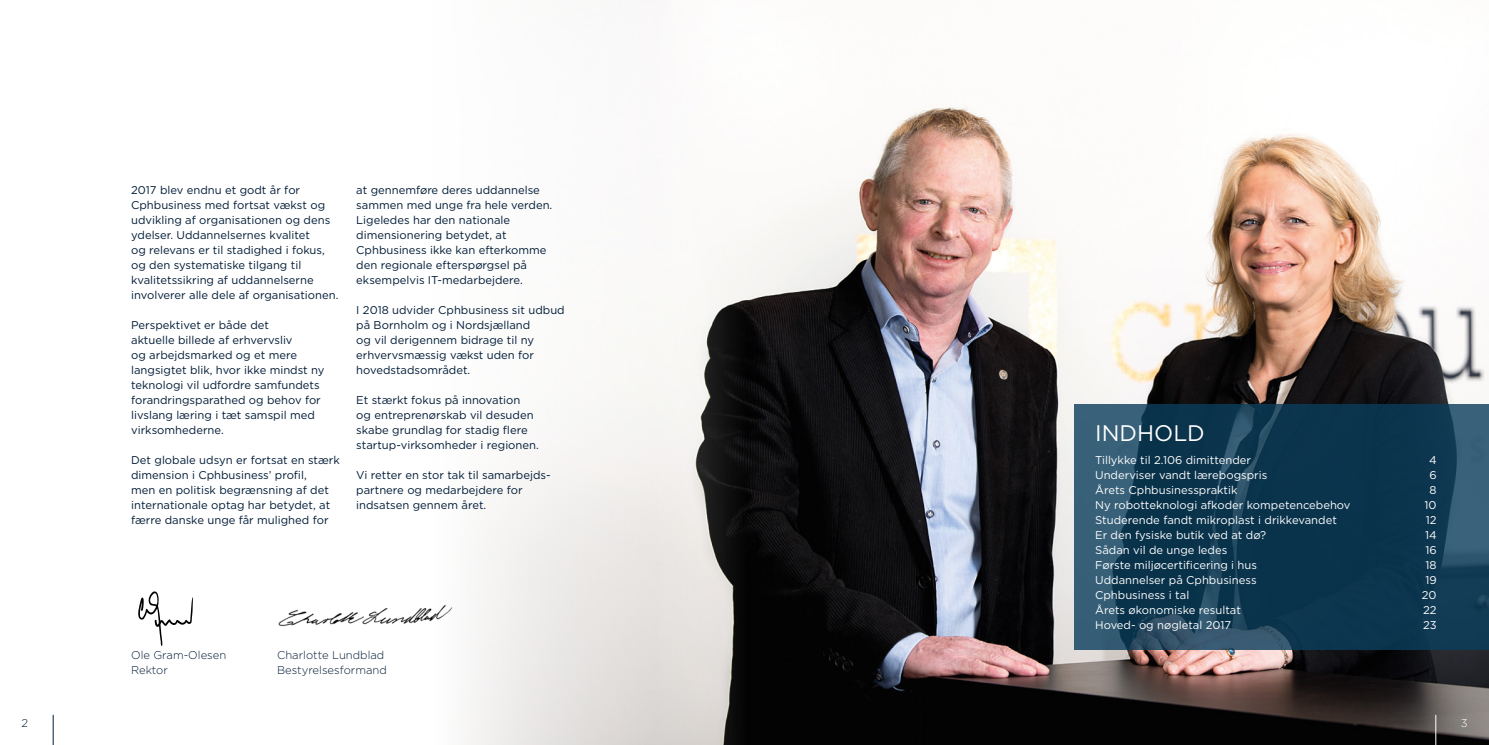
<style>
.page{position:relative;width:1489px;height:745px;background:#fff}
.page>*{position:absolute;margin:0;border:0;box-sizing:border-box;transform-origin:0 0}
.t1{font:22.5px "Gotham";color:#fff}
.t2{font:11.25px/15px "Gotham";color:#001b36}
.t3{font:11.25px "Gotham";color:#fff}
.t4{font:300 11.25px/15px "Gotham";color:#001b36}
.t5{font:300 11.25px "Gotham";color:#fff}
</style>
<div class="page">
<img style="left:469px;top:106px;width:1019px;height:638px">
<svg style="left:1074px;top:404px;width:414px;height:245px;fill:#0b344d"></svg>
<svg style="left:138px;top:591px;width:55px;height:54px"></svg>
<img style="left:278px;top:604px;width:175px;height:23px">
<hr style="left:1435px;top:714px;width:1px;height:30px;background:#fff">
<hr style="left:53px;top:714px;width:1px;height:30px;background:#001b36">
<p class="t2" style="left:131px;top:182px;width:209px">2017 blev endnu et godt år for Cphbusiness med fortsat vækst og udvikling af organisationen og dens ydelser. Uddannelsernes kvalitet<br>og relevans er til stadighed i fokus, og den systematiske tilgang til kvalitetssikring af uddannelserne involverer alle dele af organisationen.</p>
<p class="t2" style="left:131px;top:317px;width:195px">Perspektivet er både det<br>aktuelle billede af erhvervsliv<br>og arbejdsmarked og et mere langsigtet blik, hvor ikke mindst ny teknologi vil udfordre samfundets forandringsparathed og behov for livslang læring i tæt samspil med virksomhederne.</p>
<p class="t2" style="left:131px;top:452px;width:210px">Det globale udsyn er fortsat en stærk dimension i Cphbusiness’ profil,<br>men en politisk begrænsning af det internationale optag har betydet, at færre danske unge får mulighed for</p>
<p class="t2" style="left:356px;top:182px;width:197px">at gennemføre deres uddannelse sammen med unge fra hele verden.<br>Ligeledes har den nationale dimensionering betydet, at<br>Cphbusiness ikke kan efterkomme den regionale efterspørgsel på eksempelvis IT-medarbejdere.</p>
<p class="t2" style="left:356px;top:302px;width:210px">I 2018 udvider Cphbusiness sit udbud på Bornholm og i Nordsjælland<br>og vil derigennem bidrage til ny erhvervsmæssig vækst uden for hovedstadsområdet.</p>
<p class="t2" style="left:356px;top:392px;width:184px">Et stærkt fokus på innovation<br>og entreprenørskab vil desuden skabe grundlag for stadig flere startup-virksomheder i regionen.</p>
<p class="t2" style="left:356px;top:467px;width:196px">Vi retter en stor tak til samarbejds&shy;partnere og medarbejdere for indsatsen gennem året.</p>
<p class="t4" style="left:131px;top:647px;width:97px">Ole Gram-Olesen<br>Rektor</p>
<p class="t4" style="left:277px;top:647px;width:111px">Charlotte Lundblad<br>Bestyrelsesformand</p>
<h1 class="t1" style="left:1095px;top:418px;width:111px">INDHOLD</h1>
<p class="t3" style="left:1095px;top:452px;width:157px">Tillykke til 2.106 dimittender</p>
<p class="t3" style="left:1428px;top:452px;width:9px">4</p>
<p class="t3" style="left:1095px;top:467px;width:174px">Underviser vandt lærebogspris</p>
<p class="t3" style="left:1429px;top:467px;width:9px">6</p>
<p class="t3" style="left:1095px;top:482px;width:144px">Årets Cphbusinesspraktik</p>
<p class="t3" style="left:1429px;top:482px;width:9px">8</p>
<p class="t3" style="left:1095px;top:497px;width:257px">Ny robotteknologi afkoder kompetencebehov</p>
<p class="t3" style="left:1424px;top:497px;width:14px">10</p>
<p class="t3" style="left:1095px;top:512px;width:243px">Studerende fandt mikroplast i drikkevandet</p>
<p class="t3" style="left:1425px;top:512px;width:12px">12</p>
<p class="t3" style="left:1095px;top:527px;width:172px">Er den fysiske butik ved at dø?</p>
<p class="t3" style="left:1424px;top:527px;width:13px">14</p>
<p class="t3" style="left:1095px;top:542px;width:134px">Sådan vil de unge ledes</p>
<p class="t3" style="left:1425px;top:542px;width:13px">16</p>
<p class="t3" style="left:1095px;top:557px;width:163px">Første miljøcertificering i hus</p>
<p class="t3" style="left:1425px;top:557px;width:13px">18</p>
<p class="t3" style="left:1095px;top:572px;width:163px">Uddannelser på Cphbusiness</p>
<p class="t3" style="left:1425px;top:572px;width:13px">19</p>
<p class="t3" style="left:1095px;top:587px;width:96px">Cphbusiness i tal</p>
<p class="t3" style="left:1421px;top:587px;width:16px">20</p>
<p class="t3" style="left:1095px;top:602px;width:147px">Årets økonomiske resultat</p>
<p class="t3" style="left:1422px;top:602px;width:15px">22</p>
<p class="t3" style="left:1095px;top:617px;width:138px">Hoved- og nøgletal 2017</p>
<p class="t3" style="left:1422px;top:617px;width:15px">23</p>
<p class="t4" style="left:21px;top:715px;width:8px">2</p>
<p class="t5" style="left:1460px;top:715px;width:8px">3</p>
</div>
